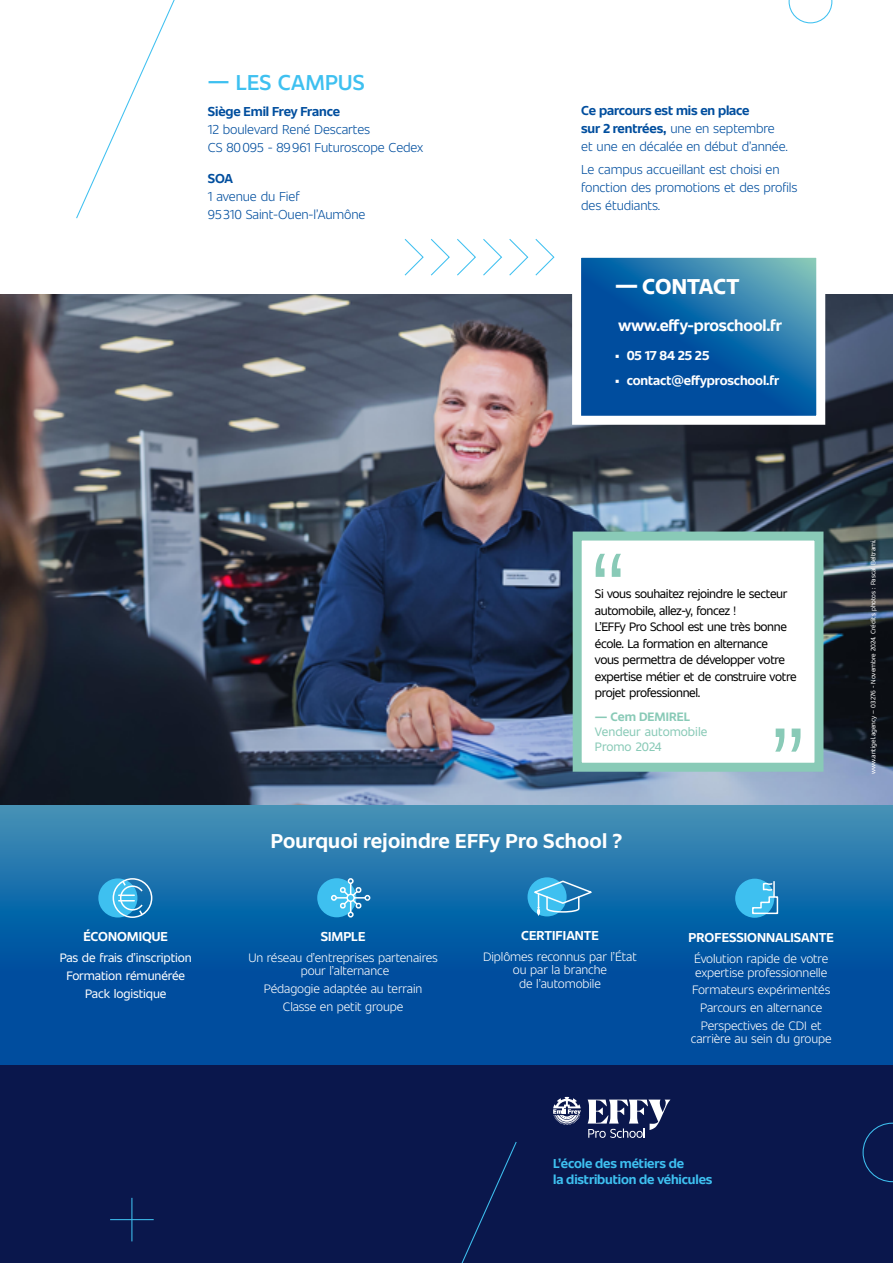
<style>
.page{position:relative;width:893px;height:1263px;background:#fff}
.page>*{position:absolute;margin:0;border:0;box-sizing:border-box;transform-origin:0 0}
.t1{font:600 22.5px "EF Sans";letter-spacing:.01em;color:#3ec0f0}
.t2{font:900 22.5px "EF Sans";color:#fff}
.t3{font:700 21px "EF Sans";letter-spacing:.01em;color:#fff}
.t4{font:700 16.5px "EF Sans";letter-spacing:-.01em;color:#fff}
.t5{font:300 13.5px/18px "EF Sans";letter-spacing:-.01em;color:#004e9e}
.t6{font:700 13.5px "EF Sans";color:#fff}
.t7{font:700 13.5px/16.2px "EF Sans";letter-spacing:-.01em;color:#3ec0f0}
.t8{font:700 13.5px "EF Sans";letter-spacing:-.01em;color:#004e9e}
.t9{font:300 12.75px/13.5px "EF Sans";letter-spacing:-.01em;color:#fff;text-align:center}
.t10{font:12.75px/16.5px "EF Sans";letter-spacing:-.03em;color:#000}
.t11{font:12.75px/17.7px "EF Sans";letter-spacing:-.01em;color:#fff;text-align:center}
.t12{font:12.75px/15px "EF Sans";color:#89cab7}
.t13{font:700 12.75px "EF Sans";color:#89cab7}
.t14{font:6.75px "EF Sans";color:#fff}
.s1{font-weight:700}
.s2{font-weight:300}
</style>
<div class="page">
<img style="left:0;top:295px;width:893px;height:510px">
<div style="left:0;top:1065px;width:893px;height:198px;background:#0a174c"></div>
<svg style="left:862px;top:1123px;width:31px;height:59px"></svg>
<svg style="left:0;top:805px;width:893px;height:260px;background:#1063a6"></svg>
<svg style="left:76px;top:0;width:99px;height:219px"></svg>
<svg style="left:404px;top:239px;width:20px;height:37px"></svg>
<svg style="left:431px;top:239px;width:124px;height:37px"></svg>
<svg style="left:789px;top:0;width:43px;height:23px"></svg>
<svg style="left:461px;top:1142px;width:56px;height:121px"></svg>
<hr style="left:131px;top:1198px;width:1px;height:43px;background:#3ec0f0">
<hr style="left:110px;top:1219px;width:44px;height:1px;background:#3ec0f0">
<svg style="left:582px;top:259px;width:233px;height:156px;background:#1566a6"></svg>
<div style="left:572px;top:249px;width:253px;height:176px;border:9px solid #fff"></div>
<div style="left:573px;top:531px;width:250px;height:241px;background:#fff;border:9px solid #89cab7"></div>
<svg style="left:596px;top:554px;width:25px;height:23px"></svg>
<svg style="left:775px;top:728px;width:25px;height:24px"></svg>
<svg style="left:553px;top:1097px;width:28px;height:28px"></svg>
<svg style="left:588px;top:1099px;width:82px;height:39px"></svg>
<div style="left:735px;top:879px;width:39px;height:39px;background:#3ec0f0;border-radius:50%"></div>
<svg style="left:752px;top:882px;width:27px;height:33px"></svg>
<svg style="left:527px;top:877px;width:40px;height:39px"></svg>
<svg style="left:533px;top:880px;width:60px;height:36px;background:#43a2d3"></svg>
<div style="left:317px;top:878px;width:39px;height:39px;background:#3ec0f0;border-radius:50%"></div>
<svg style="left:331px;top:878px;width:39px;height:39px"></svg>
<div style="left:98px;top:878px;width:39px;height:39px;background:#3ec0f0;border-radius:50%"></div>
<div style="left:113px;top:878px;width:39px;height:40px;border:2px solid #fff;border-radius:50%"></div>
<svg style="left:119px;top:879px;width:25px;height:38px"></svg>
<h1 class="t1" style="left:208px;top:66px;width:158px">— LES CAMPUS</h1>
<p class="t8" style="left:208px;top:102px;width:134px">Siège Emil Frey France</p>
<p class="t5" style="left:208px;top:120px;width:217px">12 boulevard René Descartes<br>CS 80095 - 89961 Futuroscope Cedex</p>
<p class="t8" style="left:208px;top:169px;width:27px">SOA</p>
<p class="t5" style="left:208px;top:187px;width:159px">1 avenue du Fief<br>95310 Saint-Ouen-l’Aumône</p>
<p class="t5" style="left:581px;top:101px;width:208px"><span class="s1">Ce parcours est mis en place<br>sur 2 rentrées,</span> une en septembre et une en décalée en début d’année.</p>
<p class="t5" style="left:581px;top:159px;width:218px">Le campus accueillant est choisi en fonction des promotions et des profils des étudiants.</p>
<h1 class="t2" style="left:615px;top:270px;width:126px">— CONTACT</h1>
<p class="t4" style="left:619px;top:314px;width:165px">www.effy-proschool.fr</p>
<p class="t6" style="left:615px;top:346px;width:96px"><span class="s2">•</span> 05 17 84 25 25</p>
<p class="t6" style="left:615px;top:370px;width:165px"><span class="s2">•</span> contact@effyproschool.fr</p>
<p class="t6" style="left:83px;top:927px;width:86px">ÉCONOMIQUE</p>
<p class="t11" style="left:60px;top:948px;width:134px">Pas de frais d’inscription<br>Formation rémunérée<br>Pack logistique</p>
<p class="t10" style="left:595px;top:585px;width:203px">Si vous souhaitez rejoindre le secteur automobile, allez-y, foncez !<br>L’EFFy Pro School est une très bonne école. La formation en alternance<br>vous permettra de développer votre expertise métier et de construire votre projet professionnel.</p>
<p class="t13" style="left:595px;top:707px;width:97px">— Cem DEMIREL</p>
<p class="t12" style="left:595px;top:723px;width:114px">Vendeur automobile<br>Promo 2024</p>
<h2 class="t3" style="left:271px;top:826px;width:353px">Pourquoi rejoindre EFFy Pro School ?</h2>
<p class="t6" style="left:321px;top:927px;width:46px">SIMPLE</p>
<p class="t9" style="left:248px;top:950px;width:191px">Un réseau d’entreprises partenaires pour l’alternance</p>
<p class="t9" style="left:264px;top:979px;width:160px;line-height:17.7px">Pédagogie adaptée au terrain<br>Classe en petit groupe</p>
<p class="t6" style="left:521px;top:926px;width:79px">CERTIFIANTE</p>
<p class="t9" style="left:483px;top:949px;width:155px">Diplômes reconnus par l’État ou par la branche<br>de l’automobile</p>
<p class="t6" style="left:689px;top:928px;width:147px">PROFESSIONNALISANTE</p>
<p class="t9" style="left:694px;top:951px;width:136px;text-align:left">Évolution rapide de votre expertise professionnelle</p>
<p class="t9" style="left:692px;top:981px;width:140px;line-height:17.7px">Formateurs expérimentés<br>Parcours en alternance<br>Perspectives de CDI et</p>
<p class="t9" style="left:691px;top:1032px;width:142px">carrière au sein du groupe</p>
<p class="t14" style="left:869px;top:774px;width:236px;rotate:-90deg">www.antigel.agency – 03276 - Novembre 2024. Crédits photos : Pascal Beltrami.</p>
<p class="t7" style="left:553px;top:1154px;width:161px">L’école des métiers de<br>la distribution de véhicules</p>
</div>
